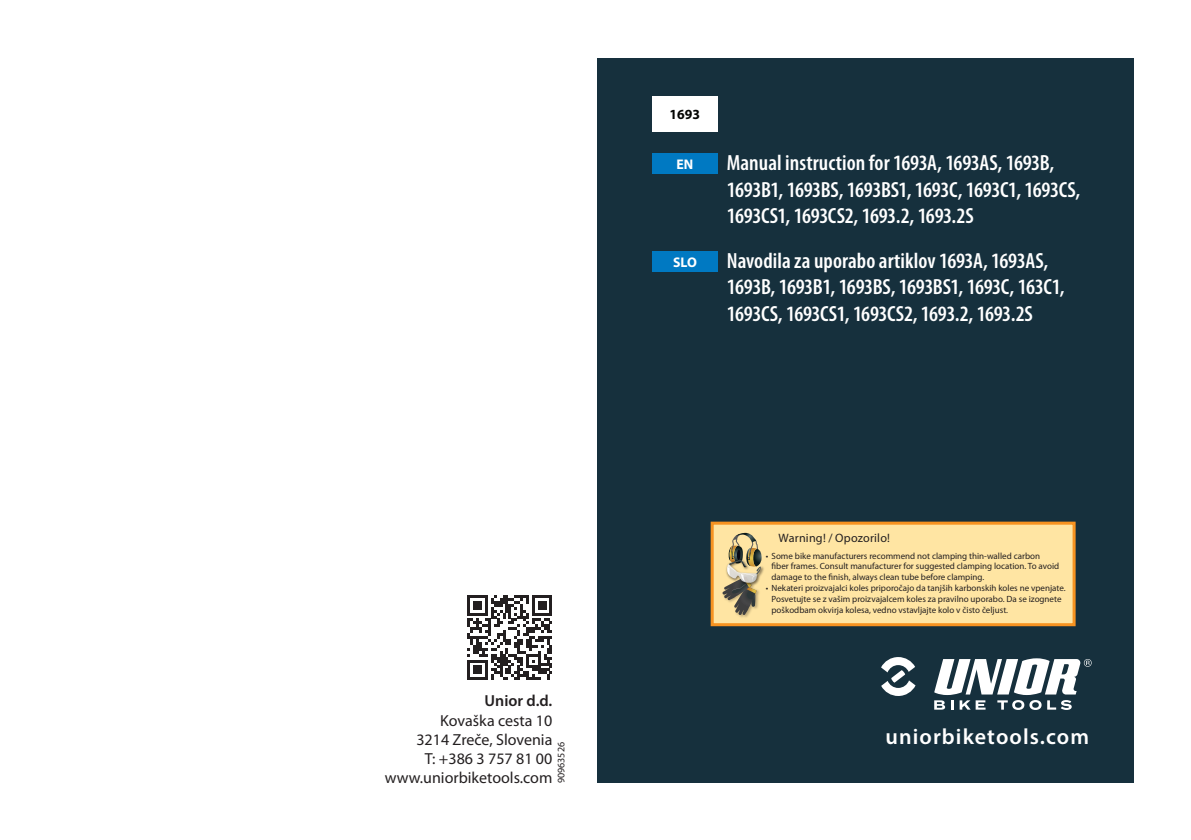
<style>
.page{position:relative;width:1191px;height:840px;background:#fff}
.page>*{position:absolute;margin:0;border:0;box-sizing:border-box;transform-origin:0 0}
.ang_ime_artikla{font:600 condensed 22px/26.4px "Myriad Pro";letter-spacing:-.01em;color:#fff}
.t1{font:600 22px "Myriad Pro";letter-spacing:.05em;color:#fff}
.t2{font:16px "Myriad Pro";color:#231f20}
.t3{font:600 16px "Myriad Pro";color:#231f20}
.oznaka{font:700 14px "Myriad Pro";color:#fff}
.nem_št_artikla{font:700 14px "Myriad Pro";color:#040503}
.Body-SLO{font:12.2px "Myriad Pro";letter-spacing:.015em;color:#231f20}
.t4{font:10px "Myriad Pro";color:#231f20}
.t5{font:9px/10.8px "Myriad Pro";color:#231f20}
</style>
<div class="page">
<div style="left:597px;top:58px;width:537px;height:723px;background:#16303d"></div>
<svg style="left:467px;top:595px;width:85px;height:84px"></svg>
<svg style="left:881px;top:657px;width:34px;height:38px"></svg>
<svg style="left:934px;top:658px;width:157px;height:51px"></svg>
<div style="left:710px;top:521px;width:365px;height:105px;background:#ffe5a3;border:3px solid #f79321"></div>
<img style="left:738px;top:615px;width:11px;height:3px">
<img style="left:761px;top:557px;width:3px;height:18px">
<svg style="left:722px;top:532px;width:39px;height:83px"></svg>
<img style="left:722px;top:552px;width:31px;height:22px">
<div style="left:652px;top:96px;width:65px;height:35px;background:#fff"></div>
<div style="left:652px;top:153px;width:65px;height:21px;background:#0079c2"></div>
<div style="left:652px;top:251px;width:65px;height:21px;background:#0079c2"></div>
<p class="t3" style="left:484px;top:690px;width:69px">Unior d.d.</p>
<p class="t2" style="left:440px;top:710px;width:114px">Kovaška cesta 10</p>
<p class="t2" style="left:416px;top:729px;width:137px">3214 Zreče, Slovenia</p>
<p class="t2" style="left:425px;top:748px;width:129px">T: +386 3 757 81 00</p>
<p class="t2" style="left:385px;top:767px;width:169px">www.uniorbiketools.com</p>
<p class="t4" style="left:555px;top:782px;width:43px;rotate:-90deg">90963526</p>
<p class="nem_št_artikla" style="left:669px;top:105px;width:32px">1693</p>
<p class="oznaka" style="left:676px;top:155px;width:18px">EN</p>
<p class="oznaka" style="left:673px;top:253px;width:25px">SLO</p>
<p class="ang_ime_artikla" style="left:727px;top:149px;width:355px">Manual instruction for 1693A, 1693AS, 1693B,<br>1693B1, 1693BS, 1693BS1, 1693C, 1693C1, 1693CS,<br>1693CS1, 1693CS2, 1693.2, 1693.2S</p>
<p class="ang_ime_artikla" style="left:727px;top:247px;width:339px">Navodila za uporabo artiklov 1693A, 1693AS,<br>1693B, 1693B1, 1693BS, 1693BS1, 1693C, 163C1,<br>1693CS, 1693CS1, 1693CS2, 1693.2, 1693.2S</p>
<p class="Body-SLO" style="left:778px;top:530px;width:113px">Warning! / Opozorilo!</p>
<p class="t5" style="left:771px;top:549px;width:289px;text-indent:-6px">• Some bike manufacturers recommend not clamping thin-walled carbon fiber frames. Consult manufacturer for suggested clamping location. To avoid damage to the finish, always clean tube before clamping.</p>
<p class="t5" style="left:771px;top:582px;width:296px;text-indent:-6px">• Nekateri proizvajalci koles priporočajo da tanjših karbonskih koles ne vpenjate.<br>Posvetujte se z vašim proizvajalcem koles za pravilno uporabo. Da se izognete poškodbam okvirja kolesa, vedno vstavljajte kolo v čisto čeljust.</p>
<p class="t1" style="left:885px;top:721px;width:205px">uniorbiketools.com</p>
</div>
